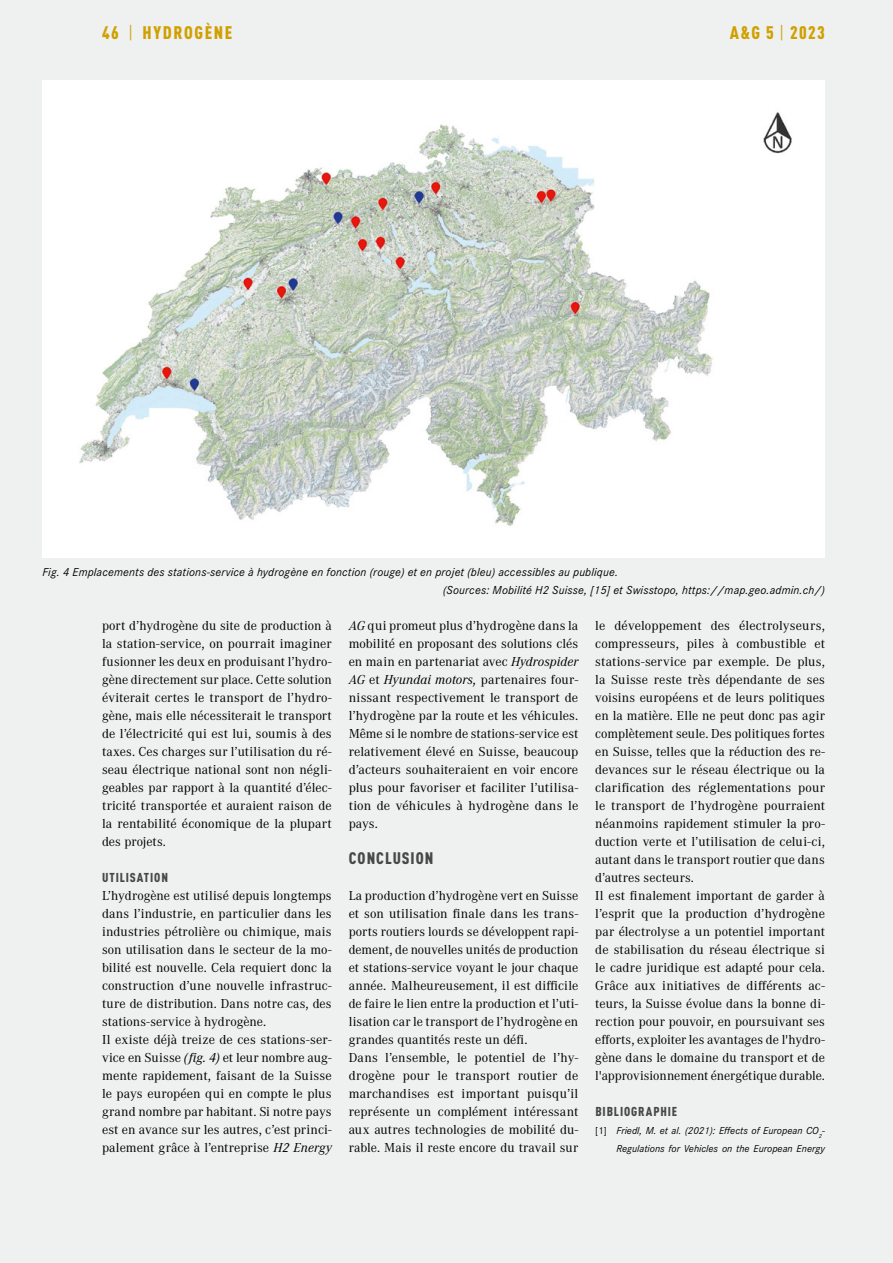
<style>
.page{position:relative;width:893px;height:1263px;background:#eff0f0}
.page>*{position:absolute;margin:0;border:0;box-sizing:border-box;transform-origin:0 0}
.t1{font:900 condensed 18px "DINOT";letter-spacing:.09em;color:#d0a000}
.t2{font:900 condensed 16.5px "DINOT";letter-spacing:.06em;color:#474847}
.t3{font:13.5px/18px "Corporate A";letter-spacing:.005em;color:#000}
.t4{font:900 condensed 12.75px "DINOT";letter-spacing:.07em;color:#474847}
.t5{font:italic 12px/18px "Corporate S";letter-spacing:.015em;color:#000}
.t6{font:italic 10.5px/18px "Corporate S";color:#000;text-align:right}
.s1{font-weight:400}
.s2{font-style:italic}
.s3{font-style:normal}
</style>
<div class="page">
<div style="left:43px;top:81px;width:782px;height:477px;background:#fff"></div>
<img style="left:79px;top:112px;width:713px;height:414px">
<h1 class="t1" style="left:102px;top:22px;width:132px">46 <span class="s1">|</span> HYDROGÈNE</h1>
<h1 class="t1" style="left:730px;top:22px;width:97px">A&amp;G 5 <span class="s1">|</span> 2023</h1>
<p class="t5" style="left:443px;top:562px;width:383px;text-indent:-400px">Fig. 4 Emplacements des stations-service à hydrogène en fonction (rouge) et en projet (bleu) accessibles au publique.<br>(Sources: Mobilité H2 Suisse, [15] et Swisstopo, https://map.geo.admin.ch/)</p>
<p class="t3" style="left:102px;top:616px;width:231px;text-align:justify">port d’hydrogène du site de production à la station-service, on pourrait imaginer fusionner les deux en produisant l’hydro&shy;gène directement sur place. Cette solution éviterait certes le transport de l’hydro&shy;gène, mais elle nécessiterait le transport de l’électricité qui est lui, soumis à des taxes. Ces charges sur l’utilisation du ré&shy;seau électrique national sont non négli&shy;geables par rapport à la quantité d’élec&shy;tricité transportée et auraient raison de la rentabilité économique de la plupart des projets.</p>
<p class="t4" style="left:102px;top:870px;width:67px">UTILISATION</p>
<p class="t3" style="left:102px;top:886px;width:231px">L’hydrogène est utilisé depuis longtemps dans l’industrie, en particulier dans les industries pétrolière ou chimique, mais son utilisation dans le secteur de la mo&shy;bilité est nouvelle. Cela requiert donc la construction d’une nouvelle infrastruc&shy;ture de distribution. Dans notre cas, des stations-service à hydrogène.<br>Il existe déjà treize de ces stations-ser&shy;vice en Suisse <span class="s2">(fig. 4)</span> et leur nombre aug&shy;mente rapidement, faisant de la Suisse le pays européen qui en compte le plus grand nombre par habitant. Si notre pays est en avance sur les autres, c’est princi&shy;palement grâce à l’entreprise <span class="s2">H2 Energy</span></p>
<p class="t3" style="left:349px;top:616px;width:231px;text-align:justify"><span class="s2">AG</span> qui promeut plus d’hydrogène dans la mobilité en proposant des solutions clés en main en partenariat avec <span class="s2">Hydrospider AG</span> et <span class="s2">Hyundai motors,</span> partenaires four&shy;nissant respectivement le transport de l’hydrogène par la route et les véhicules.<br>Même si le nombre de stations-service est relativement élevé en Suisse, beaucoup d’acteurs souhaiteraient en voir encore plus pour favoriser et faciliter l’utilisa&shy;tion de véhicules à hydrogène dans le pays.</p>
<p class="t2" style="left:349px;top:848px;width:86px">CONCLUSION</p>
<p class="t3" style="left:349px;top:886px;width:231px">La production d’hydrogène vert en Suisse et son utilisation finale dans les trans&shy;ports routiers lourds se développent rapi&shy;dement, de nouvelles unités de production et stations-service voyant le jour chaque année. Malheureusement, il est difficile de faire le lien entre la production et l’uti&shy;lisation car le transport de l’hydrogène en grandes quantités reste un défi.<br>Dans l’ensemble, le potentiel de l’hy&shy;drogène pour le transport routier de marchandises est important puisqu’il représente un complément intéressant aux autres technologies de mobilité du&shy;rable. Mais il reste encore du travail sur</p>
<p class="t3" style="left:595px;top:616px;width:231px">le développement des électrolyseurs, compresseurs, piles à combustible et stations-service par exemple. De plus, la Suisse reste très dépendante de ses voisins européens et de leurs politiques en la matière. Elle ne peut donc pas agir complètement seule. Des politiques fortes en Suisse, telles que la réduction des re&shy;devances sur le réseau électrique ou la clarification des réglementations pour le transport de l’hydrogène pourraient néanmoins rapidement stimuler la pro&shy;duction verte et l’utilisation de celui-ci, autant dans le transport routier que dans d’autres secteurs.<br>Il est finalement important de garder à l’esprit que la production d’hydrogène par électrolyse a un potentiel important de stabilisation du réseau électrique si le cadre juridique est adapté pour cela.<br>Grâce aux initiatives de différents ac&shy;teurs, la Suisse évolue dans la bonne di&shy;rection pour pouvoir, en poursuivant ses efforts, exploiter les avantages de l'hydro&shy;gène dans le domaine du transport et de l'approvisionnement énergétique durable.</p>
<p class="t4" style="left:595px;top:1104px;width:83px">BIBLIOGRAPHIE</p>
<p class="t6" style="left:595px;top:1121px;width:231px"><span class="s3">[1]</span> Friedl, M. et al. (2021): Effects of European CO<sub>2</sub>-<br>Regulations for Vehicles on the European Energy</p>
</div>
